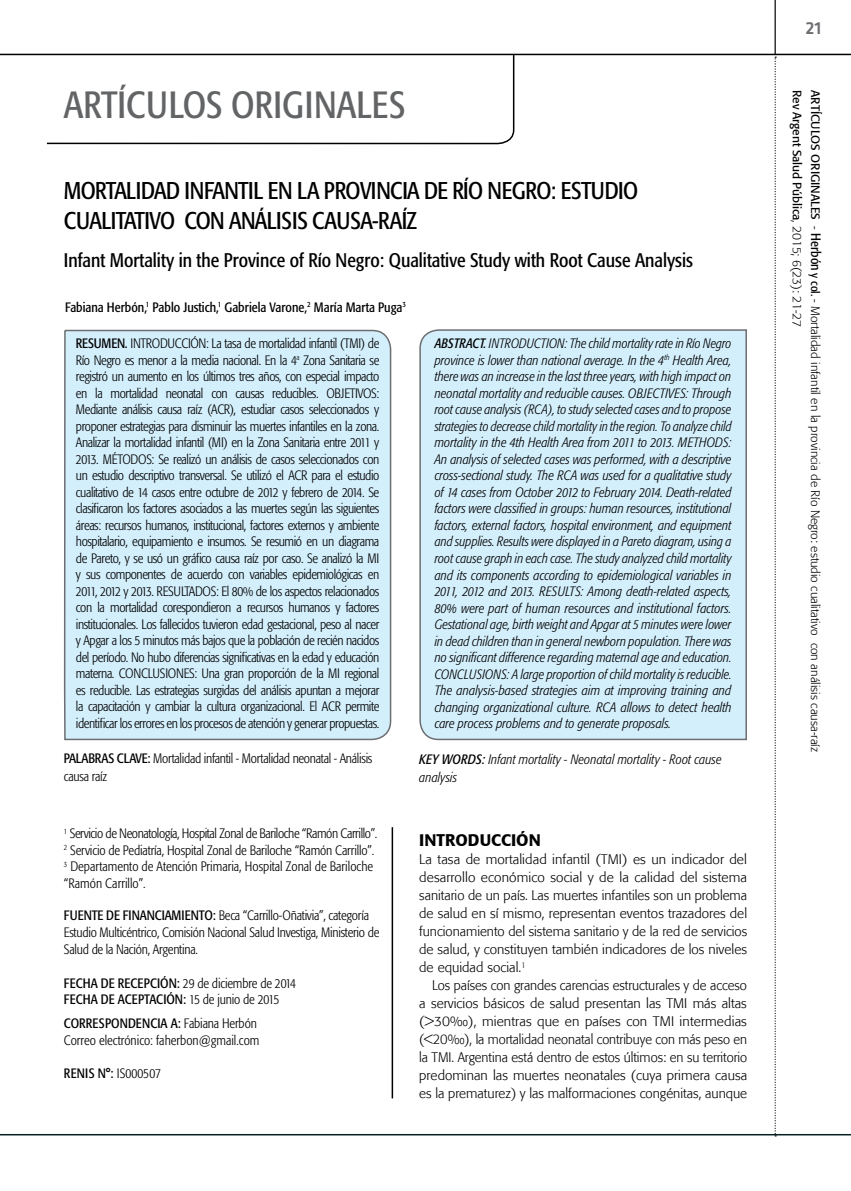
<style>
.page{position:relative;width:851px;height:1191px;background:#fff}
.page>*{position:absolute;margin:0;border:0;box-sizing:border-box;transform-origin:0 0}
.t1{font:condensed 37.5px "Formata";color:#636466}
.t2{font:condensed 24px "Formata";letter-spacing:-.025em;color:#000}
.t3{font:condensed 19.5px "Formata";color:#000}
.t4{font:500 18px "Klavika";color:#6d6e71}
.t5{font:500 16.5px "Formata";color:#000}
.t6{font:300 condensed 13.5px/16.5px "Formata";letter-spacing:-.015em;color:#000}
.t7{font:italic 300 condensed 13.5px/16.5px "Formata";color:#000;text-align:justify}
.t8{font:300 13.5px/18px "Formata";color:#000;text-align:justify;scale:.96 1}
.t9{font:300 13.5px/18px "Formata";color:#000;text-align:justify}
.t10{font:condensed 13.5px/16.5px "Formata";color:#000}
.t11{font:300 12px/18px "Formata";color:#000}
.s1{font-weight:400}
.s2{font-weight:300}
.s3{font-weight:400;font-stretch:condensed;font-size:13.5px}
.s4{font-weight:400;font-stretch:condensed}
</style>
<div class="page">
<hr style="left:0;top:54px;width:850px;height:1px;background:#000">
<hr style="left:0;top:1134px;width:850px;height:1px;background:#061f20">
<hr style="left:774px;top:0;width:1px;height:54px;background:#000">
<svg style="left:774px;top:57px;width:2px;height:1079px"></svg>
<hr style="left:391px;top:827px;width:2px;height:271px;background:#000">
<div style="left:63px;top:329px;width:329px;height:412px;background:#d4effc"></div>
<div style="left:419px;top:329px;width:328px;height:412px;background:#d4effc"></div>
<svg style="left:45px;top:55px;width:470px;height:90px"></svg>
<h1 class="t1" style="left:64px;top:83px;width:343px">ARTíCULos ORIGINALES</h1>
<h2 class="t2" style="left:64px;top:176px;width:30px">Morta</h2>
<h2 class="t2" style="left:126px;top:176px;width:21px">lidad</h2>
<h2 class="t2" style="left:184px;top:176px;width:11px">infanti</h2>
<h2 class="t2" style="left:253px;top:176px;width:128px">l en la provincia</h2>
<h2 class="t2" style="left:424px;top:176px;width:149px">de Río Negro: estudio</h2>
<h2 class="t2" style="left:64px;top:206px;width:56px">cualitati</h2>
<h2 class="t2" style="left:149px;top:206px;width:49px">vo con</h2>
<h2 class="t2" style="left:229px;top:206px;width:97px">análisis causa</h2>
<h2 class="t2" style="left:372px;top:206px;width:46px">-raíz</h2>
<h3 class="t3" style="left:64px;top:249px;width:630px">Infant Mortality in the Province of Río Negro: Qualitative Study with Root Cause Analysis</h3>
<p class="t10" style="left:65px;top:299px;width:342px">Fabiana Herbón,<sup>1</sup> Pablo Justich,<sup>1</sup> Gabriela Varone,<sup>2</sup> María Marta Puga<sup>3</sup></p>
<p class="t6" style="left:76px;top:335px;width:305px;text-align:justify"><span class="s1">RESUMEN.</span> INTRODUCCIÓN: La tasa de mortalidad infantil (TMI) de Río Negro es menor a la media nacional. En la 4<sup>a</sup> Zona Sanitaria se registró un aumento en los últimos tres años, con especial impacto en la mortalidad neonatal con causas reducibles. OBJETIVOS:<br>Mediante análisis causa raíz (ACR), estudiar casos seleccionados y proponer estrategias para disminuir las muertes infantiles en la zona.<br>Analizar la mortalidad infantil (MI) en la Zona Sanitaria entre 2011 y 2013. MÉTODOS: Se realizó un análisis de casos seleccionados con un estudio descriptivo transversal. Se utilizó el ACR para el estudio cualitativo de 14 casos entre octubre de 2012 y febrero de 2014. Se clasificaron los factores asociados a las muertes según las siguientes áreas: recursos humanos, institucional, factores externos y ambiente hospitalario, equipamiento e insumos. Se resumió en un diagrama de Pareto, y se usó un gráfico causa raíz por caso. Se analizó la MI y sus componentes de acuerdo con variables epidemiológicas en 2011, 2012 y 2013. RESULTADOS: El 80% de los aspectos relacionados con la mortalidad corespondieron a recursos humanos y factores institucionales. Los fallecidos tuvieron edad gestacional, peso al nacer y Apgar a los 5 minutos más bajos que la población de recién nacidos del período. No hubo diferencias significativas en la edad y educación materna. CONCLUSIONES: Una gran proporción de la MI regional es reducible. Las estrategias surgidas del análisis apuntan a mejorar la capacitación y cambiar la cultura organizacional. El ACR permite identificar los errores en los procesos de atención y generar propuestas.</p>
<p class="t6" style="left:64px;top:750px;width:310px;line-height:18px"><span class="s1">Palabras clave:</span> Mortalidad infantil - Mortalidad neonatal - Análisis causa raíz</p>
<p class="t7" style="left:434px;top:336px;width:298px"><span class="s1">ABSTRACT.</span> INTRODUCTION: The child mortality rate in Río Negro province is lower than national average. In the 4<sup>th</sup> Health Area, there was an increase in the last three years, with high impact on neonatal mortality and reducible causes. OBJECTIVES: Through root cause analysis (RCA), to study selected cases and to propose strategies to decrease child mortality in the region. To analyze child mortality in the 4th Health Area from 2011 to 2013. METHODS:<br>An analysis of selected cases was performed, with a descriptive cross-sectional study. The RCA was used for a qualitative study of 14 cases from October 2012 to February 2014. Death-related factors were classified in groups: human resources, institutional factors, external factors, hospital environment, and equipment and supplies. Results were displayed in a Pareto diagram, using a root cause graph in each case. The study analyzed child mortality and its components according to epidemiological variables in 2011, 2012 and 2013. RESULTS: Among death-related aspects, 80% were part of human resources and institutional factors.<br>Gestational age, birth weight and Apgar at 5 minutes were lower in dead children than in general newborn population. There was no significant difference regarding maternal age and education.<br>CONCLUSIONS: A large proportion of child mortality is reducible.<br>The analysis-based strategies aim at improving training and changing organizational culture. RCA allows to detect health care process problems and to generate proposals.</p>
<p class="t7" style="left:419px;top:750px;width:304px;line-height:18px"><span class="s1">KEY WORDS:</span> Infant mortality - Neonatal mortality - Root cause analysis</p>
<p class="t6" style="left:64px;top:825px;width:315px"><sup>1</sup> Servicio de Neonatología, Hospital Zonal de Bariloche “Ramón Carrillo”.<br><sup>2</sup> Servicio de Pediatría, Hospital Zonal de Bariloche “Ramón Carrillo”.<br><sup>3</sup> Departamento de Atención Primaria, Hospital Zonal de Bariloche “Ramón Carrillo”.</p>
<p class="t6" style="left:64px;top:906px;width:317px;line-height:17.1px"><span class="s1">FUENTE DE FINANCIAMIENTO:</span> Beca “Carrillo-Oñativia”, categoría<br>Estudio Multicéntrico, Comisión Nacional Salud Investiga, Ministerio de<br>Salud de la Nación, Argentina.</p>
<p class="t10" style="left:64px;top:974px;width:234px">FECHA DE RECEPCIÓN: <span class="s2">29 de diciembre de 2014<br></span>FECHA DE ACEPTACIÓN: <span class="s2">15 de junio de 2015</span></p>
<p class="t6" style="left:64px;top:1015px;width:197px"><span class="s1">CORRESPONDENCIA A:</span> Fabiana Herbón<br>Correo electrónico: faherbon@gmail.com</p>
<p class="t10" style="left:64px;top:1064px;width:98px">ReNIS n°: <span class="s2">IS000507</span></p>
<p class="t5" style="left:419px;top:830px;width:123px">INTRODUCCIÓN</p>
<p class="t9" style="left:419px;top:850px;width:329px">La tasa de mortalidad infantil (TMI) es un indicador del desarrollo económico social y de la calidad del sistema sanitario de un país. Las muertes infantiles son un problema de salud en sí mismo, representan eventos trazadores del funcionamiento del sistema sanitario y de la red de servicios de salud, y constituyen también indicadores de los niveles de equidad social.<sup>1</sup></p>
<p class="t8" style="left:419px;top:976px;width:343px;text-indent:13px">Los países con grandes carencias estructurales y de acceso a servicios básicos de salud presentan las TMI más altas (&gt;30‰), mientras que en países con TMI intermedias (&lt;20‰), la mortalidad neonatal contribuye con más peso en la TMI. Argentina está dentro de estos últimos: en su territorio predominan las muertes neonatales (cuya primera causa es la prematurez) y las malformaciones congénitas, aunque</p>
<h3 class="t4" style="left:805px;top:19px;width:17px">21</h3>
<p class="t11" style="left:824px;top:90px;width:663px;rotate:90deg"><span class="s1">artÍculos originales</span> - <span class="s3">Herbón</span> <span class="s4">y col.</span> - Mortalidad infantil en la provincia de Río Negro: estudio cualitativo con análisis causa-raíz<br><span class="s1">Rev Argent Salud Pública</span>, 2015; 6(23): 21-27</p>
</div>
